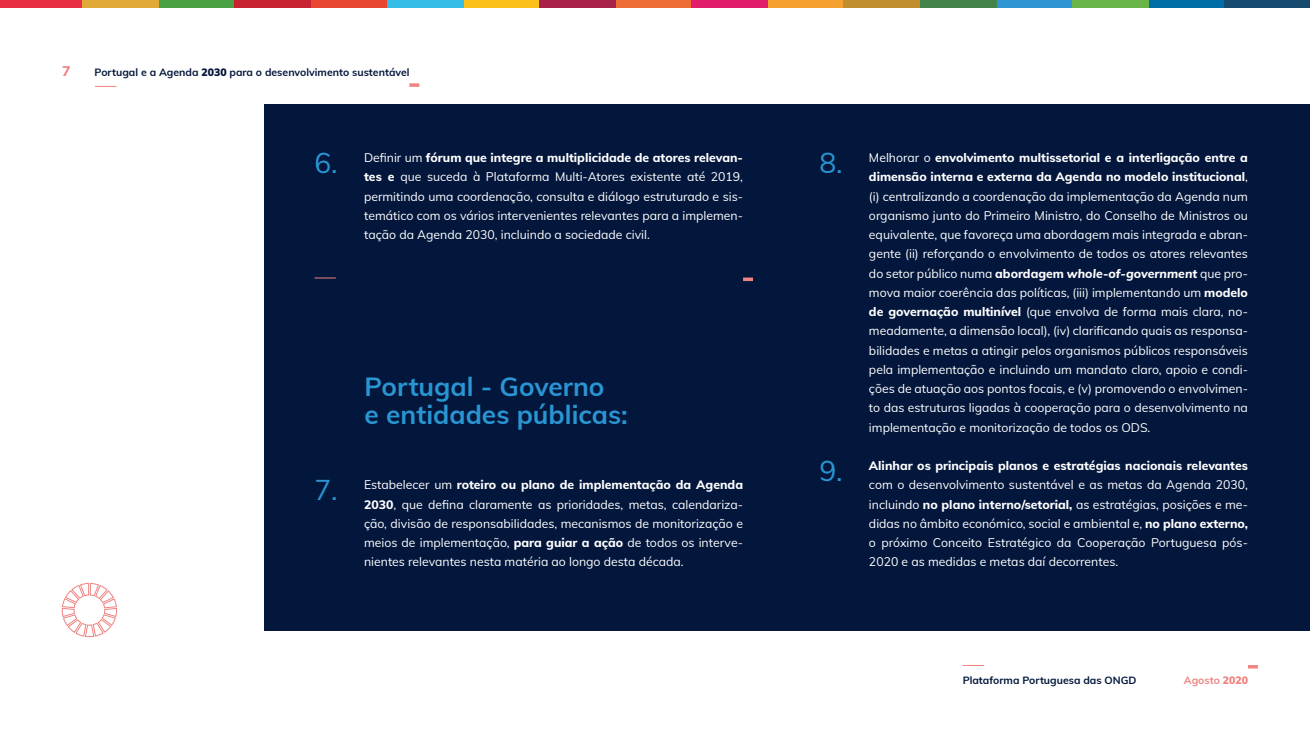
<style>
.page{position:relative;width:1310px;height:737px;background:#fff}
.page>*{position:absolute;margin:0;border:0;box-sizing:border-box;transform-origin:0 0}
.t1{font:28px "Mulish";color:#2995d2}
.t2{font:700 26.25px/28px "Mulish";color:#2995d2}
.t3{font:800 14px "Mulish";color:#f08482}
.t4{font:12.25px/19.2px "Mulish";color:#fff;text-align:justify}
.t5{font:800 12.25px "Mulish";color:#fff}
.t6{font:700 10.5px "Mulish";color:#03163c}
.t7{font:700 10.5px "Mulish";color:#f08482}
.s1{font-weight:900}
.s2{font-weight:800}
.s3{font-weight:800;font-style:italic}
</style>
<div class="page">
<svg style="left:95px;top:86px;width:21px;height:1px"></svg>
<svg style="left:409px;top:83px;width:10px;height:4px"></svg>
<svg style="left:962px;top:665px;width:22px;height:1px"></svg>
<svg style="left:1248px;top:665px;width:10px;height:3px"></svg>
<div style="left:264px;top:104px;width:1046px;height:526px;background:#03163c"></div>
<svg style="left:62px;top:583px;width:55px;height:54px"></svg>
<svg style="left:314px;top:277px;width:22px;height:1px"></svg>
<svg style="left:743px;top:277px;width:10px;height:4px"></svg>
<div style="left:0;top:0;width:82px;height:7px;background:#e72e42"></div>
<div style="left:158px;top:0;width:77px;height:7px;background:#49a045"></div>
<div style="left:311px;top:0;width:76px;height:7px;background:#e8462e"></div>
<div style="left:463px;top:0;width:76px;height:7px;background:#f9c11a"></div>
<div style="left:615px;top:0;width:40px;height:7px;background:#ed6c34"></div>
<div style="left:82px;top:0;width:76px;height:7px;background:#e1a937"></div>
<div style="left:235px;top:0;width:76px;height:7px;background:#c72232"></div>
<div style="left:387px;top:0;width:76px;height:7px;background:#36bde7"></div>
<div style="left:539px;top:0;width:76px;height:7px;background:#a72149"></div>
<div style="left:655px;top:0;width:36px;height:7px;background:#ed6c34"></div>
<div style="left:996px;top:0;width:76px;height:7px;background:#2f94d2"></div>
<div style="left:767px;top:0;width:77px;height:7px;background:#f6a02f"></div>
<div style="left:1148px;top:0;width:76px;height:7px;background:#006ea6"></div>
<div style="left:920px;top:0;width:76px;height:7px;background:#428349"></div>
<div style="left:691px;top:0;width:76px;height:7px;background:#e11d6a"></div>
<div style="left:1072px;top:0;width:76px;height:7px;background:#69b549"></div>
<div style="left:844px;top:0;width:76px;height:7px;background:#c08e2c"></div>
<div style="left:1224px;top:0;width:86px;height:7px;background:#164a6e"></div>
<p class="t3" style="left:62px;top:61px;width:10px">7</p>
<p class="t6" style="left:95px;top:64px;width:316px">Portugal e a Agenda <span class="s1">2030</span> para o desenvolvimento sustentável</p>
<h1 class="t1" style="left:314px;top:142px;width:25px">6.</h1>
<p class="t4" style="left:364px;top:147px;width:380px">Definir um <span class="s2">fórum que integre a multiplicidade de atores relevan&shy;tes e</span> que suceda à Plataforma Multi-Atores existente até 2019, permitindo uma coordenação, consulta e diálogo estruturado e sis&shy;temático com os vários intervenientes relevantes para a implemen&shy;tação da Agenda 2030, incluindo a sociedade civil.</p>
<h2 class="t2" style="left:365px;top:371px;width:265px">Portugal - Governo<br>e entidades públicas:</h2>
<h1 class="t1" style="left:314px;top:469px;width:25px">7.</h1>
<p class="t4" style="left:364px;top:475px;width:380px">Estabelecer um <span class="s2">roteiro ou plano de implementação da Agenda 2030</span>, que defina claramente as prioridades, metas, calendariza&shy;ção, divisão de responsabilidades, mecanismos de monitorização e meios de implementação, <span class="s2">para guiar a ação</span> de todos os interve&shy;nientes relevantes nesta matéria ao longo desta década.</p>
<h1 class="t1" style="left:819px;top:142px;width:25px">8.</h1>
<p class="t4" style="left:869px;top:147px;width:380px">Melhorar o <span class="s2">envolvimento multissetorial e a interligação entre a dimensão interna e externa da Agenda no modelo institucional</span>, (i) centralizando a coordenação da implementação da Agenda num organismo junto do Primeiro Ministro, do Conselho de Ministros ou equivalente, que favoreça uma abordagem mais integrada e abran&shy;gente (ii) reforçando o envolvimento de todos os atores relevantes do setor público numa <span class="s2">abordagem</span> <span class="s3">whole-of-government</span> que pro&shy;mova maior coerência das políticas, (iii) implementando um <span class="s2">modelo de governação multinível</span> (que envolva de forma mais clara, no&shy;meadamente, a dimensão local), (iv) clarificando quais as responsa&shy;bilidades e metas a atingir pelos organismos públicos responsáveis pela implementação e incluindo um mandato claro, apoio e condi&shy;ções de atuação aos pontos focais, e (v) promovendo o envolvimen&shy;to das estruturas ligadas à cooperação para o desenvolvimento na implementação e monitorização de todos os ODS.</p>
<h1 class="t1" style="left:819px;top:450px;width:25px">9.</h1>
<p class="t5" style="left:869px;top:457px;width:380px">Alinhar os principais planos e estratégias nacionais relevantes</p>
<p class="t4" style="left:869px;top:475px;width:380px">com o desenvolvimento sustentável e as metas da Agenda 2030, incluindo <span class="s2">no plano interno/setorial,</span> as estratégias, posições e me&shy;didas no âmbito económico, social e ambiental e, <span class="s2">no plano externo, </span>o próximo Conceito Estratégico da Cooperação Portuguesa pós-2020 e as medidas e metas daí decorrentes.</p>
<p class="t6" style="left:962px;top:672px;width:175px">Plataforma Portuguesa das ONGD</p>
<p class="t7" style="left:1184px;top:672px;width:66px">Agosto <span class="s1">2020</span></p>
</div>
